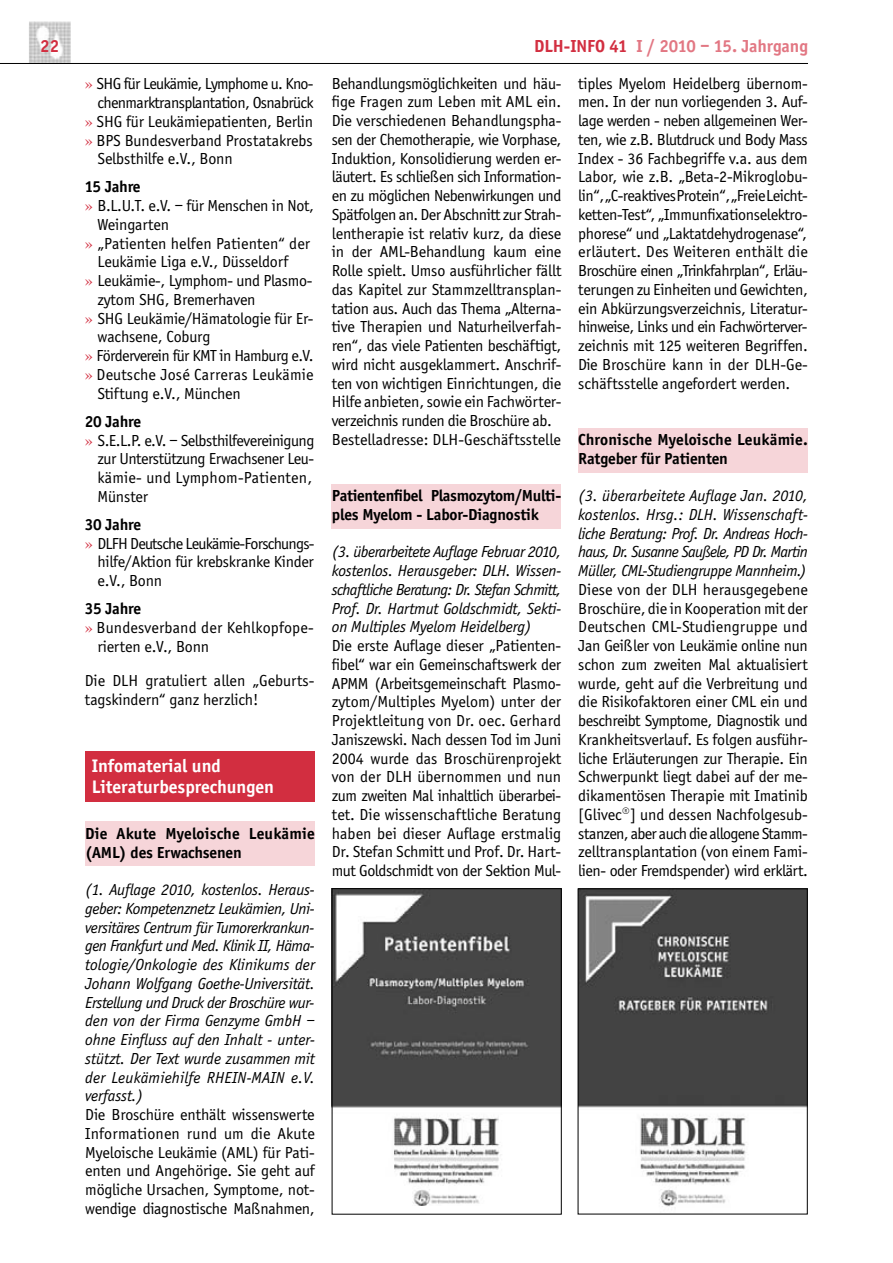
<style>
.page{position:relative;width:893px;height:1263px;background:#fff}
.page>*{position:absolute;margin:0;border:0;box-sizing:border-box;transform-origin:0 0}
.t1{font:700 18.75px/21px "Officina Sans";color:#fff}
.t2{font:700 18px "Officina Sans";color:#e27783}
.t3{font:700 18px "Officina Sans";color:#d22e40}
.t4{font:16.5px/18.8px "Officina Sans";letter-spacing:-.01em;color:#000;text-align:justify}
.t5{font:italic 16.5px/18.8px "Officina Sans";letter-spacing:-.01em;color:#000;text-align:justify}
.t6{font:700 16.5px/18.8px "Officina Sans";letter-spacing:.01em;color:#000}
.t7{font:700 16.5px/18.8px "Officina Sans";letter-spacing:-.01em;color:#000}
.t8{font:16.5px "Officina Sans";letter-spacing:.01em;color:#000}
.t9{font:16.5px "Officina Sans";letter-spacing:-.03em;color:#000}
.t10{font:16.5px "Officina Sans";letter-spacing:-.04em;color:#000}
.t11{font:16.5px "Officina Sans";letter-spacing:-.045em;color:#000}
.s1{color:#d22e40}
.s2{font-family:"Times";color:#d22e40}
</style>
<div class="page">
<img style="left:29px;top:21px;width:42px;height:42px">
<hr style="left:0;top:63px;width:808px;height:1px;background:#000">
<div style="left:578px;top:428px;width:230px;height:45px;background:#f6d5d9"></div>
<div style="left:332px;top:484px;width:229px;height:45px;background:#f6d5d9"></div>
<div style="left:85px;top:822px;width:230px;height:44px;background:#f6d5d9"></div>
<div style="left:85px;top:751px;width:230px;height:51px;background:#d22e40"></div>
<img style="left:334px;top:889px;width:228px;height:316px">
<div style="left:332px;top:888px;width:229px;height:326px;border:1px solid #000"></div>
<img style="left:580px;top:891px;width:225px;height:316px">
<div style="left:578px;top:889px;width:229px;height:325px;border:1px solid #000"></div>
<p class="t3" style="left:40px;top:35px;width:20px">22</p>
<p class="t2" style="left:534px;top:35px;width:275px"><span class="s1">DLH-INFO 41</span> I / 2010 – 15. Jahrgang</p>
<p class="t11" style="left:85px;top:75px;width:230px"><span class="s2">»</span> SHG für Leukämie, Lymphome u. Kno-</p>
<p class="t10" style="left:97px;top:93px;width:218px">chenmarktransplantation, Osnabrück</p>
<p class="t4" style="left:85px;top:112px;width:230px"><span class="s2">»</span> SHG für Leukämiepatienten, Berlin</p>
<p class="t4" style="left:85px;top:131px;width:230px"><span class="s2">»</span> BPS Bundesverband Prostatakrebs</p>
<p class="t4" style="left:97px;top:150px;width:137px">Selbsthilfe e.V., Bonn</p>
<p class="t7" style="left:85px;top:177px;width:57px">15 Jahre</p>
<p class="t4" style="left:85px;top:197px;width:231px"><span class="s2">»</span> B.L.U.T. e.V. – für Menschen in Not,</p>
<p class="t4" style="left:97px;top:215px;width:73px">Weingarten</p>
<p class="t4" style="left:85px;top:234px;width:227px"><span class="s2">»</span> „Patienten helfen Patienten“ der</p>
<p class="t4" style="left:97px;top:253px;width:192px">Leukämie Liga e.V., Düsseldorf</p>
<p class="t4" style="left:85px;top:271px;width:229px"><span class="s2">»</span> Leukämie-, Lymphom- und Plasmo-</p>
<p class="t4" style="left:97px;top:290px;width:160px">zytom SHG, Bremerhaven</p>
<p class="t4" style="left:85px;top:309px;width:230px"><span class="s2">»</span> SHG Leukämie/Hämatologie für Er-</p>
<p class="t4" style="left:97px;top:328px;width:114px">wachsene, Coburg</p>
<p class="t10" style="left:85px;top:346px;width:230px"><span class="s2">»</span> Förderverein für KMT in Hamburg e.V.</p>
<p class="t8" style="left:85px;top:365px;width:230px"><span class="s2">»</span> Deutsche José Carreras Leukämie</p>
<p class="t4" style="left:97px;top:384px;width:145px">Stiftung e.V., München</p>
<p class="t7" style="left:85px;top:412px;width:58px">20 Jahre</p>
<p class="t9" style="left:85px;top:431px;width:231px"><span class="s2">»</span> S.E.L.P. e.V. – Selbsthilfevereinigung</p>
<p class="t9" style="left:97px;top:450px;width:218px">zur Unterstützung Erwachsener Leu-</p>
<p class="t8" style="left:97px;top:468px;width:216px">kämie- und Lymphom-Patienten,</p>
<p class="t4" style="left:97px;top:487px;width:52px">Münster</p>
<p class="t7" style="left:85px;top:515px;width:58px">30 Jahre</p>
<p class="t11" style="left:85px;top:534px;width:231px"><span class="s2">»</span> DLFH Deutsche Leukämie-Forschungs-</p>
<p class="t4" style="left:97px;top:553px;width:218px">hilfe/Aktion für krebskranke Kinder</p>
<p class="t4" style="left:97px;top:571px;width:66px">e.V., Bonn</p>
<p class="t7" style="left:85px;top:599px;width:58px">35 Jahre</p>
<p class="t8" style="left:85px;top:618px;width:230px"><span class="s2">»</span> Bundesverband der Kehlkopfope-</p>
<p class="t4" style="left:97px;top:637px;width:113px">rierten e.V., Bonn</p>
<p class="t4" style="left:85px;top:671px;width:231px">Die DLH gratuliert allen „Geburts&shy;tagskindern“ ganz herzlich!</p>
<p class="t1" style="left:92px;top:755px;width:184px">Infomaterial und<br>Literaturbesprechungen</p>
<p class="t6" style="left:85px;top:824px;width:231px">Die Akute Myeloische Leukämie (AML) des Erwachsenen</p>
<p class="t5" style="left:85px;top:880px;width:231px">(1. Auflage 2010, kostenlos. Heraus&shy;geber: Kompetenznetz Leukämien, Uni&shy;versitäres Centrum für Tumorerkrankun&shy;gen Frankfurt und Med. Klinik II, Häma&shy;tologie/Onkologie des Klinikums der Johann Wolfgang Goethe-Universität.<br>Erstellung und Druck der Broschüre wur&shy;den von der Firma Genzyme GmbH – ohne Einfluss auf den Inhalt - unter&shy;stützt. Der Text wurde zusammen mit der Leukämiehilfe RHEIN-MAIN e.V. verfasst.)</p>
<p class="t4" style="left:85px;top:1105px;width:231px">Die Broschüre enthält wissenswerte Informationen rund um die Akute Myeloische Leukämie (AML) für Pati&shy;enten und Angehörige. Sie geht auf mögliche Ursachen, Symptome, not&shy;wendige diagnostische Maßnahmen,</p>
<p class="t4" style="left:332px;top:74px;width:231px;text-align:left">Behandlungsmöglichkeiten und häu&shy;fige Fragen zum Leben mit AML ein.<br>Die verschiedenen Behandlungspha&shy;sen der Chemotherapie, wie Vorphase, Induktion, Konsolidierung werden er&shy;läutert. Es schließen sich Information&shy;en zu möglichen Nebenwirkungen und Spätfolgen an. Der Abschnitt zur Strah&shy;lentherapie ist relativ kurz, da diese in der AML-Behandlung kaum eine Rolle spielt. Umso ausführlicher fällt das Kapitel zur Stammzelltransplan&shy;tation aus. Auch das Thema „Alterna&shy;tive Therapien und Naturheilverfah&shy;ren“, das viele Patienten beschäftigt, wird nicht ausgeklammert. Anschrif&shy;ten von wichtigen Einrichtungen, die Hilfe anbieten, sowie ein Fachwörter&shy;verzeichnis runden die Broschüre ab.<br>Bestelladresse: DLH-Geschäftsstelle</p>
<p class="t7" style="left:332px;top:486px;width:231px">Patientenfibel Plasmozytom/Multi&shy;ples Myelom - Labor-Diagnostik</p>
<p class="t5" style="left:332px;top:543px;width:231px">(3. überarbeitete Auflage Februar 2010, kostenlos. Herausgeber: DLH. Wissen&shy;schaftliche Beratung: Dr. Stefan Schmitt, Prof. Dr. Hartmut Goldschmidt, Sekti&shy;on Multiples Myelom Heidelberg)</p>
<p class="t4" style="left:332px;top:636px;width:231px">Die erste Auflage dieser „Patienten&shy;fibel“ war ein Gemeinschaftswerk der APMM (Arbeitsgemeinschaft Plasmo&shy;zytom/Multiples Myelom) unter der Projektleitung von Dr. oec. Gerhard Janiszewski. Nach dessen Tod im Juni 2004 wurde das Broschürenprojekt von der DLH übernommen und nun zum zweiten Mal inhaltlich überarbei&shy;tet. Die wissenschaftliche Beratung haben bei dieser Auflage erstmalig Dr. Stefan Schmitt und Prof. Dr. Hart&shy;mut Goldschmidt von der Sektion Mul-</p>
<p class="t4" style="left:578px;top:74px;width:231px">tiples Myelom Heidelberg übernom&shy;men. In der nun vorliegenden 3. Auf&shy;lage werden - neben allgemeinen Wer&shy;ten, wie z.B. Blutdruck und Body Mass Index - 36 Fachbegriffe v.a. aus dem Labor, wie z.B. „Beta-2-Mikroglobu&shy;lin“, „C-reaktives Protein“, „Freie Leicht&shy;ketten-Test“, „Immunfixationselektro&shy;phorese“ und „Laktatdehydrogenase“, erläutert. Des Weiteren enthält die Broschüre einen „Trinkfahrplan“, Erläu&shy;terungen zu Einheiten und Gewichten, ein Abkürzungsverzeichnis, Literatur&shy;hinweise, Links und ein Fachwörterver&shy;zeichnis mit 125 weiteren Begriffen.<br>Die Broschüre kann in der DLH-Ge&shy;schäftsstelle angefordert werden.</p>
<p class="t6" style="left:578px;top:430px;width:231px">Chronische Myeloische Leukämie.<br>Ratgeber für Patienten</p>
<p class="t5" style="left:578px;top:487px;width:231px">(3. überarbeitete Auflage Jan. 2010, kostenlos. Hrsg.: DLH. Wissenschaft&shy;liche Beratung: Prof. Dr. Andreas Hoch&shy;haus, Dr. Susanne Saußele, PD Dr. Martin Müller, CML-Studiengruppe Mannheim.)</p>
<p class="t4" style="left:578px;top:580px;width:231px">Diese von der DLH herausgegebene Broschüre, die in Kooperation mit der Deutschen CML-Studiengruppe und Jan Geißler von Leukämie online nun schon zum zweiten Mal aktualisiert wurde, geht auf die Verbreitung und die Risikofaktoren einer CML ein und beschreibt Symptome, Diagnostik und Krankheitsverlauf. Es folgen ausführ&shy;liche Erläuterungen zur Therapie. Ein Schwerpunkt liegt dabei auf der me&shy;dikamentösen Therapie mit Imatinib [Glivec®] und dessen Nachfolgesub&shy;stanzen, aber auch die allogene Stamm&shy;zelltransplantation (von einem Fami&shy;lien- oder Fremdspender) wird erklärt.</p>
</div>
